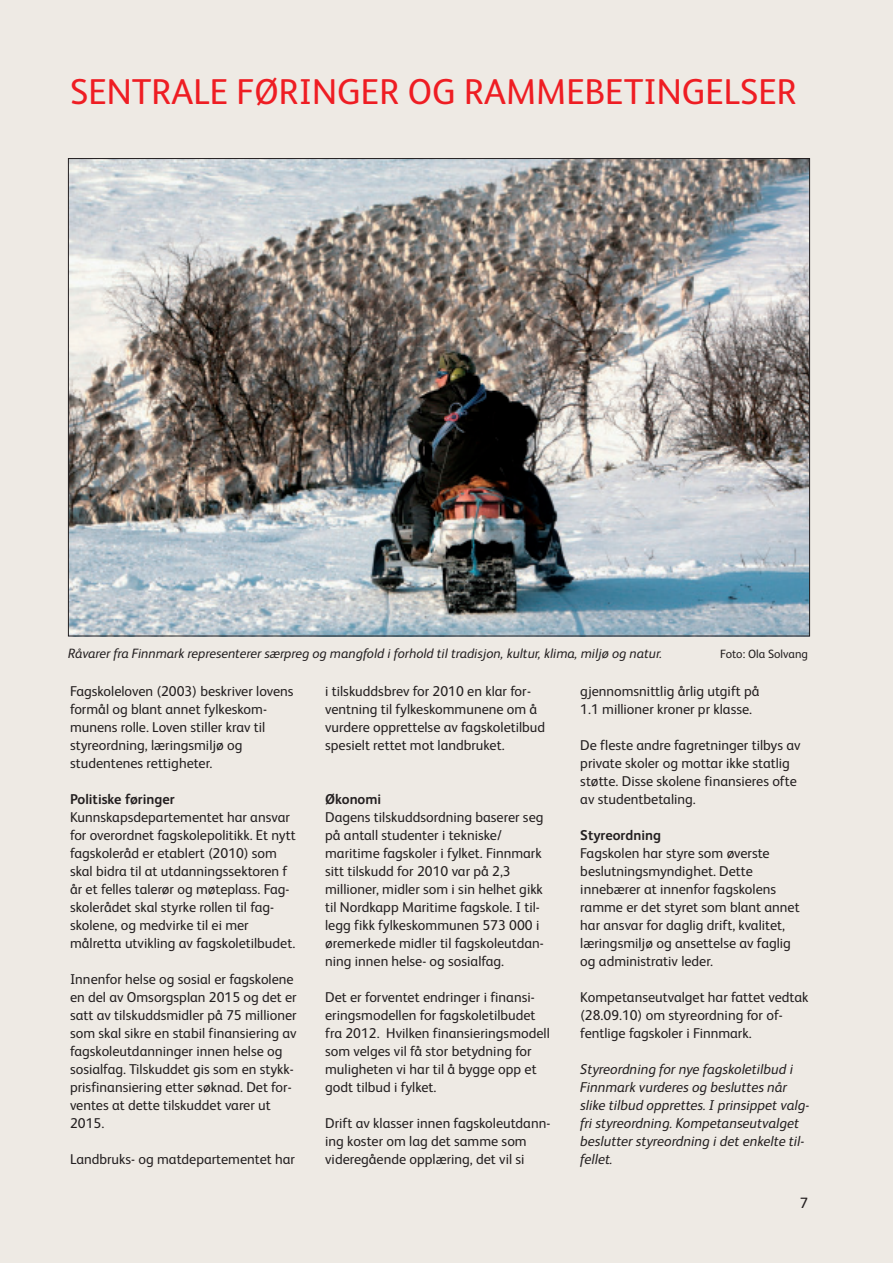
<style>
.page{position:relative;width:893px;height:1263px;background:#eeeae4}
.page>*{position:absolute;margin:0;border:0;box-sizing:border-box;transform-origin:0 0}
.t1{font:36px "FS Albert Pro";color:#ee1d23}
.t2{font:15px "FS Albert Pro";color:#231f20}
.t3{font:14.25px/18px "FS Albert Pro";color:#231f20}
.t4{font:italic 14.25px/18px "FS Albert Pro";color:#231f20}
.t5{font:700 14.25px "FS Albert Pro";color:#231f20}
.t6{font:italic 13.5px "FS Albert Pro";color:#231f20}
.t7{font:12px "FS Albert Pro";color:#231f20}
</style>
<div class="page">
<img style="left:70px;top:160px;width:738px;height:474px">
<h1 class="t1" style="left:70px;top:79px;width:728px">SENTRALE FØRINGER OG RAMMEBETINGELSER</h1>
<p class="t6" style="left:68px;top:649px;width:596px">Råvarer fra Finnmark representerer særpreg og mangfold i forhold til tradisjon, kultur, klima, miljø og natur.</p>
<p class="t7" style="left:720px;top:650px;width:89px">Foto: Ola Solvang</p>
<p class="t3" style="left:70px;top:684px;width:225px">Fagskoleloven (2003) beskriver lovens formål og blant annet fylkeskom&shy;munens rolle. Loven stiller krav til styreordning, læringsmiljø og studentenes rettigheter.</p>
<p class="t5" style="left:70px;top:794px;width:106px">Politiske føringer</p>
<p class="t3" style="left:70px;top:810px;width:227px">Kunnskapsdepartementet har ansvar for overordnet fagskolepolitikk. Et nytt fagskoleråd er etablert (2010) som skal bidra til at utdanningssektoren f år et felles talerør og møteplass. Fag&shy;skolerådet skal styrke rollen til fag&shy;skolene, og medvirke til ei mer målretta utvikling av fagskoletilbudet.</p>
<p class="t3" style="left:70px;top:972px;width:228px">Innenfor helse og sosial er fagskolene en del av Omsorgsplan 2015 og det er satt av tilskuddsmidler på 75 millioner som skal sikre en stabil finansiering av fagskoleutdanninger innen helse og sosialfag. Tilskuddet gis som en stykk&shy;prisfinansiering etter søknad. Det for&shy;ventes at dette tilskuddet varer ut 2015.</p>
<p class="t3" style="left:70px;top:1152px;width:227px">Landbruks- og matdepartementet har</p>
<p class="t3" style="left:325px;top:684px;width:222px">i tilskuddsbrev for 2010 en klar for&shy;ventning til fylkeskommunene om å vurdere opprettelse av fagskoletilbud spesielt rettet mot landbruket.</p>
<p class="t5" style="left:325px;top:794px;width:58px">Økonomi</p>
<p class="t3" style="left:325px;top:810px;width:220px">Dagens tilskuddsordning baserer seg på antall studenter i tekniske/ maritime fagskoler i fylket. Finnmark sitt tilskudd for 2010 var på 2,3 millioner, midler som i sin helhet gikk til Nordkapp Maritime fagskole. I til&shy;legg fikk fylkeskommunen 573 000 i øremerkede midler til fagskoleutdan - ning innen helse- og sosialfag.</p>
<p class="t3" style="left:325px;top:990px;width:226px">Det er forventet endringer i finansi - eringsmodellen for fagskoletilbudet fra 2012. Hvilken finansieringsmodell som velges vil få stor betydning for muligheten vi har til å bygge opp et godt tilbud i fylket.</p>
<p class="t3" style="left:325px;top:1116px;width:227px">Drift av klasser innen fagskoleutdann&shy;ing koster om lag det samme som videregående opplæring, det vil si</p>
<p class="t3" style="left:580px;top:684px;width:181px">gjennomsnittlig årlig utgift på<br>1.1 millioner kroner pr klasse.</p>
<p class="t3" style="left:580px;top:738px;width:222px">De fleste andre fagretninger tilbys av private skoler og mottar ikke statlig støtte. Disse skolene finansieres ofte av studentbetaling.</p>
<p class="t5" style="left:580px;top:830px;width:82px">Styreordning</p>
<p class="t3" style="left:580px;top:846px;width:221px">Fagskolen har styre som øverste beslutningsmyndighet. Dette innebærer at innenfor fagskolens ramme er det styret som blant annet har ansvar for daglig drift, kvalitet, læringsmiljø og ansettelse av faglig og administrativ leder.</p>
<p class="t3" style="left:580px;top:990px;width:230px">Kompetanseutvalget har fattet vedtak (28.09.10) om styreordning for of&shy;fentlige fagskoler i Finnmark.</p>
<p class="t4" style="left:580px;top:1062px;width:230px">Styreordning for nye fagskoletilbud i Finnmark vurderes og besluttes når slike tilbud opprettes. I prinsippet valg - fri styreordning. Kompetanseutvalget beslutter styreordning i det enkelte til&shy;fellet.</p>
<p class="t2" style="left:800px;top:1198px;width:10px">7</p>
</div>
